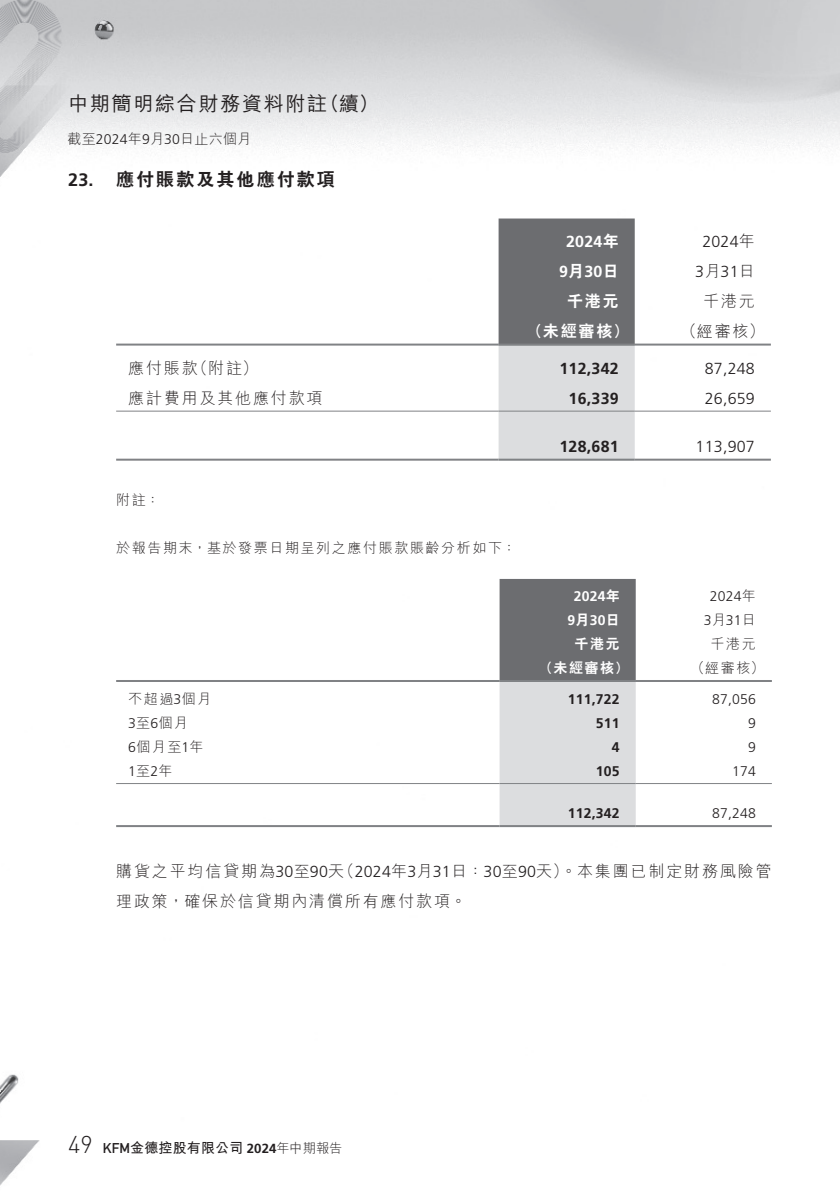
<style>
.page{position:relative;width:840px;height:1191px;background:#fff}
.page>*{position:absolute;margin:0;border:0;box-sizing:border-box;transform-origin:0 0}
.t1{font:300 24px "DIN Pro";color:#231f20}
.t2{font:500 20px "M Hei HK";letter-spacing:.085em;color:#231f20}
._03_H1{font:800 18px "C Hei 2 HK";letter-spacing:.115em;color:#231f20}
._03_H1-2{font:700 18px "Frutiger LT Std";color:#231f20}
._01_Body_Text{font:300 16px/30px "M Hei HK";letter-spacing:.115em;color:#231f20}
._01_Body_Text-2{font:300 16px/30px "Frutiger LT Std";letter-spacing:.015em;color:#231f20;text-align:center}
._01_Body_Text-3{font:700 16px "Frutiger LT Std";letter-spacing:.015em;color:#231f20}
._15_Table_Stub{font:300 16px "M Hei HK";letter-spacing:.115em;color:#231f20}
._01_Body_Text-4{font:700 16px/30px "Frutiger LT Std";letter-spacing:.015em;color:#fff;text-align:center}
._01_Body_Text-5{font:800 16px "C Hei 2 HK";letter-spacing:.115em;color:#fff}
._02_Note_Text{font:300 14px "M Hei HK";letter-spacing:.115em;color:#231f20}
._01_Body_Text-6{font:300 14px/24px "Frutiger LT Std";letter-spacing:.015em;color:#231f20;text-align:center}
._01_Body_Text-7{font:700 14px "Frutiger LT Std";letter-spacing:.015em;color:#231f20}
._15_Table_Stub-2{font:300 14px "M Hei HK";letter-spacing:.115em;color:#231f20}
.t3{font:700 14px "M Hei HK";letter-spacing:.01em;color:#231f20}
._02_Note_Text-2{font:300 14px "M Hei HK";letter-spacing:.015em;color:#231f20}
._01_Body_Text-8{font:700 14px/24px "Frutiger LT Std";letter-spacing:.015em;color:#fff;text-align:center}
._01_Body_Text-9{font:800 14px "C Hei 2 HK";letter-spacing:.115em;color:#fff}
._01_Body_Text-10{font:300 14px "M Hei HK";letter-spacing:.115em;color:#231f20}
.s1{font-family:"Frutiger LT Std"}
.s2{font-family:"C Hei 2 HK";font-weight:800}
.s3{font-family:"M Hei HK"}
.s4{font-family:"DIN Mittelschrift Std";font-weight:400}
.s5{font-family:"Frutiger LT Std";font-size:13.2px}
.s6{font-weight:300;font-size:13.2px}
</style>
<div class="page">
<img style="left:0;top:0;width:839px;height:1186px">
<svg style="left:498px;top:218px;width:136px;height:240px;background:#a3a4a7"></svg>
<hr style="left:116px;top:343px;width:382px;height:2px;background:#808285">
<hr style="left:498px;top:343px;width:136px;height:2px;background:#808285">
<hr style="left:634px;top:343px;width:136px;height:2px;background:#808285">
<hr style="left:116px;top:410px;width:382px;height:1px;background:#808285">
<hr style="left:498px;top:410px;width:136px;height:1px;background:#808285">
<hr style="left:634px;top:410px;width:136px;height:1px;background:#808285">
<hr style="left:116px;top:458px;width:382px;height:2px;background:#808285">
<hr style="left:498px;top:458px;width:136px;height:2px;background:#808285">
<hr style="left:634px;top:458px;width:136px;height:2px;background:#808285">
<svg style="left:499px;top:579px;width:136px;height:246px;background:#b0b1b3"></svg>
<hr style="left:116px;top:680px;width:383px;height:2px;background:#808285">
<hr style="left:499px;top:680px;width:136px;height:2px;background:#808285">
<hr style="left:635px;top:680px;width:136px;height:2px;background:#808285">
<hr style="left:116px;top:783px;width:383px;height:1px;background:#808285">
<hr style="left:499px;top:783px;width:136px;height:1px;background:#808285">
<hr style="left:635px;top:783px;width:136px;height:1px;background:#808285">
<hr style="left:116px;top:825px;width:383px;height:2px;background:#808285">
<hr style="left:499px;top:825px;width:136px;height:2px;background:#808285">
<hr style="left:635px;top:825px;width:136px;height:2px;background:#808285">
<p class="t2" style="left:68px;top:89px;width:260px">中期簡明綜合財務資料附註</p>
<p class="t2" style="left:319px;top:89px;width:61px">（續(</p>
<p class="_02_Note_Text-2" style="left:67px;top:129px;width:185px">截至<span class="s1">2024</span>年月<span class="s1">9 30</span>日止六個月</p>
<p class="_03_H1" style="left:116px;top:167px;width:220px">應付賬款及其他應付款項</p>
<p class="_03_H1-2" style="left:68px;top:169px;width:27px">23.</p>
<p class="_01_Body_Text-4" style="left:558px;top:226px;width:61px">2024<span class="s2">年<br>月</span>9 30<span class="s2">日</span></p>
<p class="_01_Body_Text-2" style="left:694px;top:226px;width:61px">2024<span class="s3">年<br>月</span>3 31<span class="s3">日</span></p>
<p class="_01_Body_Text" style="left:702px;top:285px;width:53px">千港元</p>
<p class="_01_Body_Text-5" style="left:566px;top:290px;width:53px">千港元</p>
<p class="_01_Body_Text-5" style="left:526px;top:320px;width:103px">（未經審核）</p>
<p class="_01_Body_Text" style="left:680px;top:315px;width:86px">（經審核(</p>
<p class="_15_Table_Stub" style="left:128px;top:356px;width:71px">應付賬款</p>
<p class="_15_Table_Stub" style="left:192px;top:356px;width:68px">（附註(</p>
<p class="_01_Body_Text-3" style="left:559px;top:358px;width:61px">112,342</p>
<p class="_01_Body_Text-2" style="left:704px;top:353px;width:52px">87,248</p>
<p class="_15_Table_Stub" style="left:128px;top:386px;width:196px">應計費用及其他應付款項</p>
<p class="_01_Body_Text-3" style="left:568px;top:388px;width:52px">16,339</p>
<p class="_01_Body_Text-2" style="left:704px;top:383px;width:52px">26,659</p>
<p class="_01_Body_Text-3" style="left:559px;top:436px;width:61px">128,681</p>
<p class="_01_Body_Text-2" style="left:695px;top:431px;width:61px">113,907</p>
<p class="_02_Note_Text" style="left:116px;top:490px;width:45px">附註：</p>
<p class="_02_Note_Text" style="left:116px;top:538px;width:401px">於報告期末，基於發票日期呈列之應付賬款賬齡分析如下：</p>
<p class="_01_Body_Text-8" style="left:567px;top:584px;width:54px">2024<span class="s2">年<br>月</span>9 30<span class="s2">日</span></p>
<p class="_01_Body_Text-6" style="left:703px;top:584px;width:54px">2024<span class="s3">年<br>月</span>3 31<span class="s3">日</span></p>
<p class="_01_Body_Text-10" style="left:710px;top:634px;width:47px">千港元</p>
<p class="_01_Body_Text-9" style="left:574px;top:634px;width:47px">千港元</p>
<p class="_01_Body_Text-9" style="left:539px;top:658px;width:91px">（未經審核）</p>
<p class="_01_Body_Text-10" style="left:690px;top:658px;width:75px">（經審核(</p>
<p class="_15_Table_Stub-2" style="left:128px;top:689px;width:84px">不超過<span class="s1">3</span>個月</p>
<p class="_01_Body_Text-7" style="left:567px;top:691px;width:53px">111,722</p>
<p class="_01_Body_Text-6" style="left:711px;top:687px;width:45px">87,056</p>
<p class="_15_Table_Stub-2" style="left:128px;top:713px;width:61px">至<span class="s1">3 6</span>個月</p>
<p class="_01_Body_Text-7" style="left:595px;top:715px;width:25px">511</p>
<p class="_01_Body_Text-6" style="left:747px;top:711px;width:9px">9</p>
<p class="_15_Table_Stub-2" style="left:128px;top:737px;width:77px"><span class="s1">6</span>個月至年<span class="s1">1</span></p>
<p class="_01_Body_Text-7" style="left:611px;top:739px;width:9px">4</p>
<p class="_01_Body_Text-6" style="left:747px;top:735px;width:9px">9</p>
<p class="_15_Table_Stub-2" style="left:128px;top:761px;width:46px">至<span class="s1">1</span> 年<span class="s1">2</span></p>
<p class="_01_Body_Text-7" style="left:595px;top:763px;width:25px">105</p>
<p class="_01_Body_Text-6" style="left:731px;top:759px;width:25px">174</p>
<p class="_01_Body_Text-7" style="left:567px;top:805px;width:53px">112,342</p>
<p class="_01_Body_Text-6" style="left:711px;top:801px;width:45px">87,248</p>
<p class="_01_Body_Text" style="left:116px;top:855px;width:351px">購貨之平均信貸期為<span class="s1">30</span>至<span class="s1">90</span>天<br>理政策，確保於信貸期內清償所有應付款項。</p>
<p class="_01_Body_Text" style="left:338px;top:855px;width:434px">（<span class="s1">2024</span>年月<span class="s1">3 31</span>日：<span class="s1">30</span>至<span class="s1">90</span>天）。本集團已制定財務風險管</p>
<h1 class="t1" style="left:68px;top:1128px;width:26px">49</h1>
<p class="t3" style="left:103px;top:1138px;width:241px"><span class="s4">KFM</span>金德控股有限公司 <span class="s5">2024</span><span class="s6">年中期報告</span></p>
</div>
